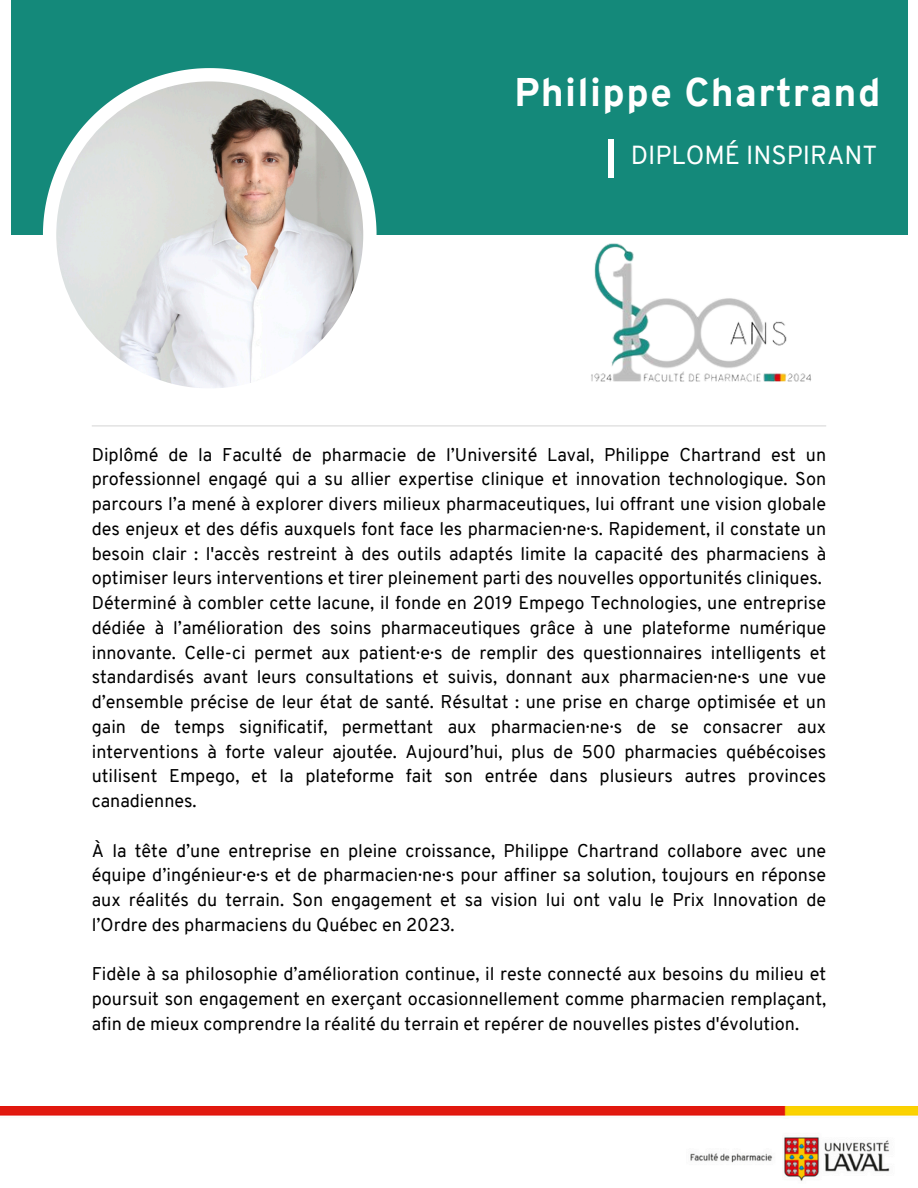
<style>
.page{position:relative;width:918px;height:1188px;background:#fff}
.page>*{position:absolute;margin:0;border:0;box-sizing:border-box;transform-origin:0 0}
.t1{font:800 39px "Overpass";letter-spacing:.035em;color:#fff}
.t2{font:25.5px "Overpass";color:#fff}
.t3{font:18px/24.8px "Overpass";color:#000;text-align:justify}
</style>
<div class="page">
<div style="left:11px;top:0;width:896px;height:235px;background:#14897a"></div>
<hr style="left:92px;top:425px;width:734px;height:1px;background:#d9d9d9">
<img style="left:591px;top:243px;width:220px;height:139px">
<svg style="left:43px;top:68px;width:334px;height:320px;fill:#fff"></svg>
<img style="left:56px;top:81px;width:307px;height:307px;border-radius:50%">
<div style="left:608px;top:139px;width:6px;height:38px;background:#fff"></div>
<img style="left:0;top:1106px;width:918px;height:75px">
<h2 class="t1" style="left:515px;top:77px;width:367px">Philippe Chartrand</h2>
<p class="t2" style="left:631px;top:145px;width:248px">DIPLOMÉ INSPIRANT</p>
<p class="t3" style="left:92px;top:444px;width:736px">Diplômé de la Faculté de pharmacie de l’Université Laval, Philippe Chartrand est un professionnel engagé qui a su allier expertise clinique et innovation technologique. Son parcours l’a mené à explorer divers milieux pharmaceutiques, lui offrant une vision globale des enjeux et des défis auxquels font face les pharmacien·ne·s. Rapidement, il constate un besoin clair : l'accès restreint à des outils adaptés limite la capacité des pharmaciens à optimiser leurs interventions et tirer pleinement parti des nouvelles opportunités cliniques.</p>
<p class="t3" style="left:92px;top:592px;width:736px">Déterminé à combler cette lacune, il fonde en 2019 Empego Technologies, une entreprise dédiée à l’amélioration des soins pharmaceutiques grâce à une plateforme numérique innovante. Celle-ci permet aux patient·e·s de remplir des questionnaires intelligents et standardisés avant leurs consultations et suivis, donnant aux pharmacien·ne·s une vue d’ensemble précise de leur état de santé. Résultat : une prise en charge optimisée et un gain de temps significatif, permettant aux pharmacien·ne·s de se consacrer aux interventions à forte valeur ajoutée. Aujourd’hui, plus de 500 pharmacies québécoises utilisent Empego, et la plateforme fait son entrée dans plusieurs autres provinces canadiennes.</p>
<p class="t3" style="left:92px;top:840px;width:736px">À la tête d’une entreprise en pleine croissance, Philippe Chartrand collabore avec une équipe d’ingénieur·e·s et de pharmacien·ne·s pour affiner sa solution, toujours en réponse aux réalités du terrain. Son engagement et sa vision lui ont valu le Prix Innovation de l’Ordre des pharmaciens du Québec en 2023.</p>
<p class="t3" style="left:92px;top:964px;width:736px">Fidèle à sa philosophie d’amélioration continue, il reste connecté aux besoins du milieu et poursuit son engagement en exerçant occasionnellement comme pharmacien remplaçant, afin de mieux comprendre la réalité du terrain et repérer de nouvelles pistes d'évolution.</p>
</div>
